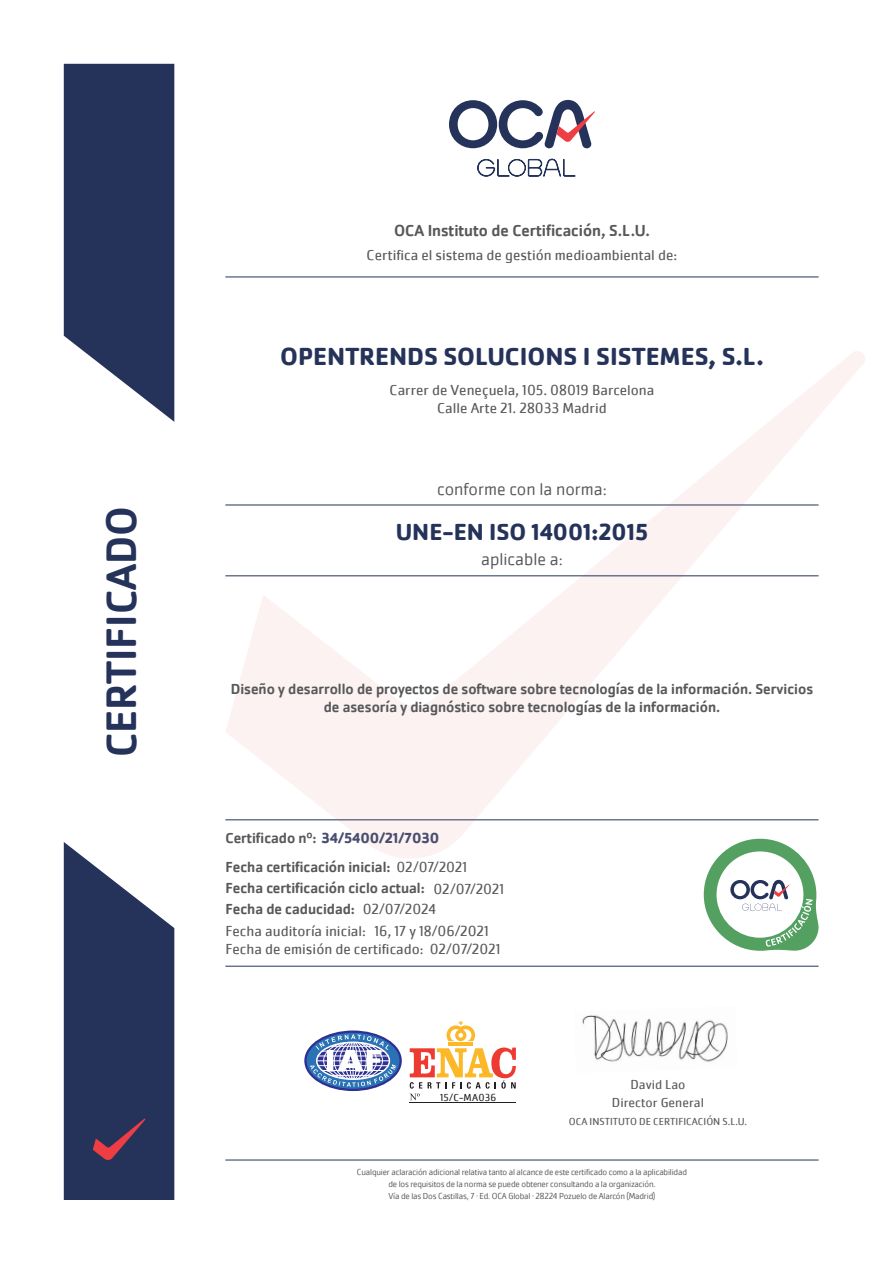
<style>
.page{position:relative;width:893px;height:1263px;background:#fff}
.page>*{position:absolute;margin:0;border:0;box-sizing:border-box;transform-origin:0 0}
.t1{font:500 43.95px "Cachet Pro";color:#25335a}
.t2{font:700 25.5px "Cachet Pro";color:#25335a}
.t3{font:700 24px "Cachet Pro";color:#25335a}
.t4{font:300 18px "Cachet Pro";color:#57585a}
.t5{font:500 16.5px "Cachet Pro";color:#57585a}
.t6{font:500 15px/18px "Cachet Pro";color:#57585a;text-align:center}
.t7{font:15px "Cachet Pro";color:#57585a}
.t8{font:700 15px "Cachet Pro";color:#494e6e}
.t9{font:13.5px "Cachet Pro";color:#57585a}
.t10{font:10.5px "Cachet Pro";color:#57585a}
.t11{font:10.5px "Cachet Pro";letter-spacing:.025em;color:#231f20}
.t12{font:300 9px "Cachet Pro";letter-spacing:-.02em;color:#57585a}
.s1{font-weight:500;color:#57585a}
.s2{font-weight:400}
</style>
<div class="page">
<svg style="left:225px;top:351px;width:640px;height:507px"></svg>
<svg style="left:64px;top:64px;width:110px;height:358px;background:#3f4b6d"></svg>
<svg style="left:449px;top:100px;width:146px;height:48px"></svg>
<svg style="left:477px;top:159px;width:99px;height:18px"></svg>
<svg style="left:64px;top:842px;width:110px;height:358px;background:#414b6d"></svg>
<hr style="left:225px;top:277px;width:594px;height:1px;background:#25335a">
<hr style="left:225px;top:575px;width:594px;height:1px;background:#25335a">
<hr style="left:225px;top:505px;width:594px;height:1px;background:#25335a">
<hr style="left:225px;top:819px;width:594px;height:1px;background:#25335a">
<hr style="left:225px;top:966px;width:594px;height:1px;background:#25335a">
<svg style="left:704px;top:839px;width:115px;height:112px"></svg>
<hr style="left:225px;top:1160px;width:594px;height:1px;background:#25335a">
<hr style="left:449px;top:1042px;width:24px;height:4px;background:#fcb828">
<svg style="left:446px;top:1021px;width:29px;height:20px"></svg>
<hr style="left:410px;top:1102px;width:106px;height:1px;background:#231f20">
<svg style="left:410px;top:1047px;width:106px;height:53px"></svg>
<svg style="left:305px;top:1032px;width:96px;height:58px"></svg>
<div style="left:304px;top:1030px;width:98px;height:61px;border:2px solid #2e3092;border-radius:50%"></div>
<svg style="left:310px;top:1034px;width:86px;height:53px"></svg>
<img style="left:582px;top:1015px;width:146px;height:47px">
<p class="t1" style="left:96px;top:757px;width:253px;rotate:-90deg">CERTIFICADO</p>
<p class="t5" style="left:394px;top:221px;width:257px">OCA Instituto de Certificación, S.L.U.</p>
<p class="t7" style="left:367px;top:246px;width:312px">Certifica el sistema de gestión medioambiental de:</p>
<p class="t2" style="left:280px;top:341px;width:485px">OPENTRENDS SOLUCIONS I SISTEMES, S.L.</p>
<p class="t7" style="left:390px;top:381px;width:266px">Carrer de Veneçuela, 105. 08019 Barcelona</p>
<p class="t7" style="left:437px;top:399px;width:171px">Calle Arte 21. 28033 Madrid</p>
<p class="t4" style="left:437px;top:479px;width:171px">conforme con la norma:</p>
<p class="t3" style="left:396px;top:517px;width:254px">UNE-EN ISO 14001:2015</p>
<p class="t4" style="left:481px;top:549px;width:83px">aplicable a:</p>
<p class="t6" style="left:231px;top:680px;width:584px">Diseño y desarrollo de proyectos de software sobre tecnologías de la información. Servicios de asesoría y diagnóstico sobre tecnologías de la información.</p>
<p class="t8" style="left:225px;top:828px;width:215px"><span class="s1">Certificado nº:</span> 34/5400/21/7030</p>
<p class="t6" style="left:225px;top:879px;width:201px">Fecha certificación ciclo actual:</p>
<p class="t6" style="left:225px;top:900px;width:131px">Fecha de caducidad:</p>
<p class="t7" style="left:363px;top:900px;width:75px">02/07/2024</p>
<p class="t7" style="left:374px;top:922px;width:116px">16, 17 y 18/06/2021</p>
<p class="t7" style="left:225px;top:940px;width:277px">Fecha de emisión de certificado: 02/07/2021</p>
<p class="t6" style="left:225px;top:858px;width:243px">Fecha certificación inicial: <span class="s2">02/07/2021</span></p>
<p class="t7" style="left:433px;top:879px;width:72px">02/07/2021</p>
<p class="t7" style="left:225px;top:922px;width:142px">Fecha auditoría inicial:</p>
<p class="t11" style="left:440px;top:1091px;width:58px">15/C-MA036</p>
<p class="t9" style="left:630px;top:1076px;width:56px">David Lao</p>
<p class="t10" style="left:569px;top:1115px;width:180px">OCA INSTITUTO DE CERTIFICACIÓN S.L.U.</p>
<p class="t9" style="left:612px;top:1094px;width:93px">Director General</p>
<p class="t12" style="left:357px;top:1166px;width:332px">Cualquier aclaración adicional relativa tanto al alcance de este certificado como a la aplicabilidad</p>
<p class="t12" style="left:388px;top:1178px;width:269px">de los requisitos de la norma se puede obtener consultando a la organización.</p>
<p class="t12" style="left:388px;top:1190px;width:268px">Vía de las Dos Castillas, 7 · Ed. OCA Global · 28224 Pozuelo de Alarcón (Madrid)</p>
</div>
